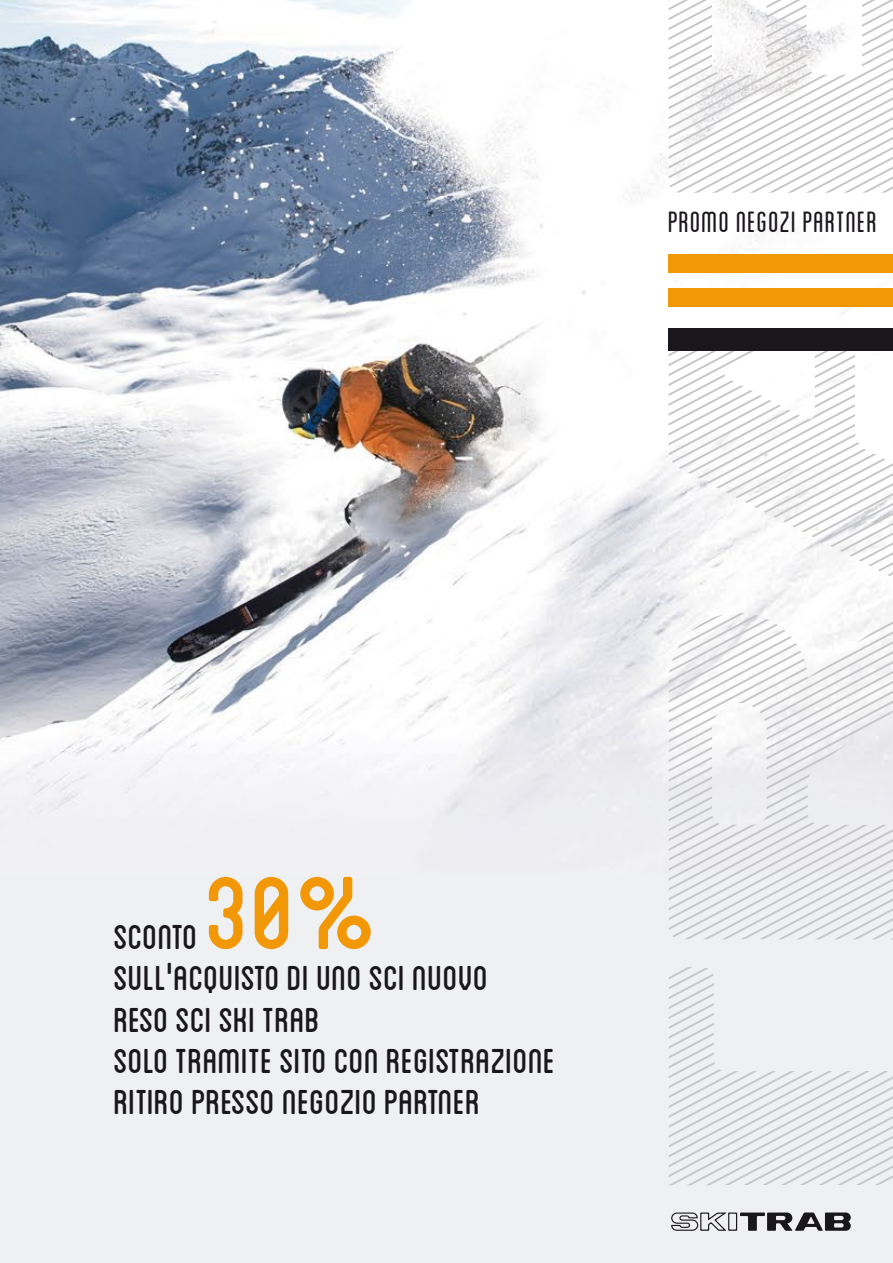
<style>
.page{position:relative;width:893px;height:1263px;background:#fff}
.page>*{position:absolute;margin:0;border:0;box-sizing:border-box;transform-origin:0 0}
.t1{font:145.8px "Blanch Caps";color:#f29806}
.t2{font:48.6px/41.2px "Blanch Caps";color:#1a171c}
.t3{font:condensed 30.75px "Blanch";letter-spacing:.03em;color:#1a171c;scale:1.09 1}
</style>
<div class="page">
<img style="left:0;top:0;width:893px;height:1263px">
<svg style="left:671px;top:1212px;width:180px;height:19px"></svg>
<svg style="left:668px;top:0;width:225px;height:1185px"></svg>
<div style="left:668px;top:254px;width:225px;height:18px;background:#f29806"></div>
<div style="left:668px;top:289px;width:225px;height:18px;background:#f29806"></div>
<div style="left:668px;top:328px;width:225px;height:23px;background:#1a171c"></div>
<p class="t3" style="left:668px;top:206px;width:193px">PROMO NEGOZI PARTNER</p>
<h1 class="t1" style="left:205px;top:847px;width:175px">30%</h1>
<p class="t2" style="left:114px;top:956px;width:443px">SULL'ACQUISTO di uno SCI NUOVO<br>RESO SCI SKI TRAB<br>SOLO TRAMITE SITO CON REGISTRAZIONE<br>RITIRO PRESSO NEGOZIO PARTNER</p>
<p class="t2" style="left:114px;top:914px;width:85px">SCONTO</p>
</div>
